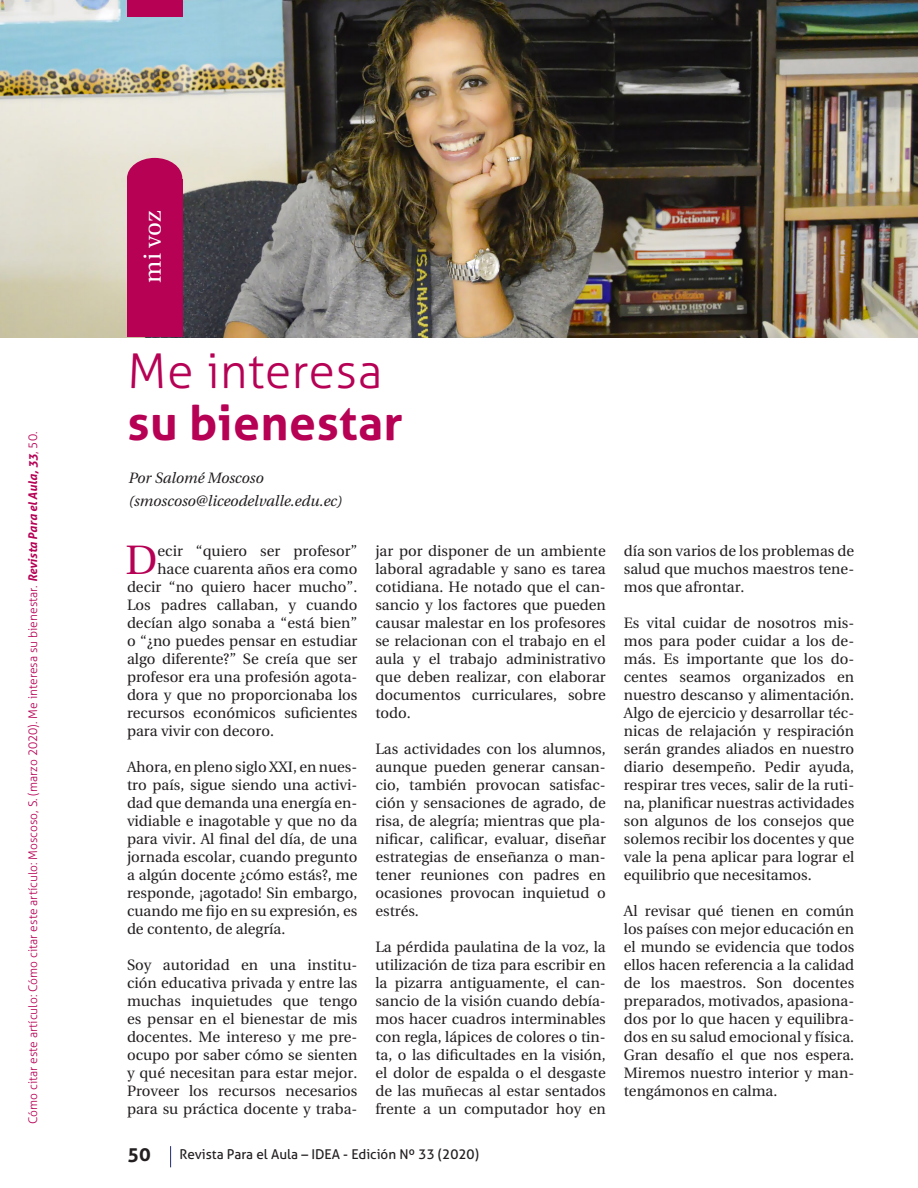
<style>
.page{position:relative;width:918px;height:1188px;background:#fff}
.page>*{position:absolute;margin:0;border:0;box-sizing:border-box;transform-origin:0 0}
.t1{font:700 48px "Aller";letter-spacing:.01em;color:#b60155}
.t2{font:300 48px "Aller";letter-spacing:.01em;color:#b60155}
.t3{font:40.95px "Linguistics Pro";color:#b60155}
.t4{font:24px "Linguistics Pro";color:#fff}
.t5{font:700 19.5px "Aller";color:#231f20}
.t6{font:15px/18px "Linguistics Pro";color:#231f20;text-align:justify}
.t7{font:italic 15px "Linguistics Pro";color:#231f20}
.t8{font:13.5px "Aller";color:#231f20}
.t9{font:300 12px "Aller";color:#b60155}
.s1{font-weight:700;font-style:italic}
</style>
<div class="page">
<svg style="left:170px;top:1146px;width:1px;height:21px"></svg>
<img style="left:0;top:0;width:918px;height:337px">
<div style="left:127px;top:179px;width:55px;height:158px;background:#b60155"></div>
<div style="left:127px;top:158px;width:55px;height:41px;background:#b60155;border-radius:50%"></div>
<div style="left:127px;top:0;width:56px;height:16px;background:#b60155"></div>
<p class="t9" style="left:26px;top:1124px;width:694px;rotate:-90deg">Cómo citar este artículo: Cómo citar este artículo: Moscoso, S. (marzo 2020). Me interesa su bienestar. <span class="s1">Revista Para el Aula, 33</span>, 50.</p>
<p class="t4" style="left:134px;top:283px;width:73px;rotate:-90deg">mi voz</p>
<p class="t2" style="left:128px;top:342px;width:256px">Me interesa</p>
<p class="t1" style="left:128px;top:394px;width:277px">su bienestar</p>
<p class="t7" style="left:128px;top:466px;width:137px">Por Salomé Moscoso</p>
<p class="t7" style="left:128px;top:489px;width:215px">(smoscoso@liceodelvalle.edu.ec)</p>
<p class="t3" style="left:126px;top:528px;width:33px">D</p>
<p class="t6" style="left:158px;top:542px;width:201px">ecir “quiero ser profesor”</p>
<p class="t6" style="left:375px;top:542px;width:232px">jar por disponer de un ambiente laboral agradable y sano es tarea cotidiana. He notado que el can&shy;sancio y los factores que pueden causar malestar en los profesores se relacionan con el trabajo en el aula y el trabajo administrativo que deben realizar, con elaborar documentos curriculares, sobre todo.</p>
<p class="t6" style="left:375px;top:740px;width:232px">Las actividades con los alumnos, aunque pueden generar cansan&shy;cio, también provocan satisfac&shy;ción y sensaciones de agrado, de risa, de alegría; mientras que pla&shy;nificar, calificar, evaluar, diseñar estrategias de enseñanza o man&shy;tener reuniones con padres en ocasiones provocan inquietud o estrés.</p>
<p class="t6" style="left:375px;top:938px;width:232px">La pérdida paulatina de la voz, la utilización de tiza para escribir en la pizarra antiguamente, el can&shy;sancio de la visión cuando debía&shy;mos hacer cuadros interminables con regla, lápices de colores o tin&shy;ta, o las dificultades en la visión, el dolor de espalda o el desgaste de las muñecas al estar sentados frente a un computador hoy en</p>
<p class="t6" style="left:158px;top:560px;width:201px">hace cuarenta años era como</p>
<p class="t6" style="left:127px;top:578px;width:232px">decir “no quiero hacer mucho”.</p>
<p class="t6" style="left:127px;top:596px;width:232px">Los padres callaban, y cuando</p>
<p class="t6" style="left:127px;top:614px;width:232px">decían algo sonaba a “está bien”</p>
<p class="t6" style="left:127px;top:632px;width:232px">o “¿no puedes pensar en estudiar</p>
<p class="t6" style="left:127px;top:650px;width:232px">algo diferente?” Se creía que ser</p>
<p class="t6" style="left:127px;top:668px;width:232px">profesor era una profesión agota-</p>
<p class="t6" style="left:127px;top:686px;width:232px">dora y que no proporcionaba los</p>
<p class="t6" style="left:127px;top:704px;width:232px">recursos económicos suficientes</p>
<p class="t6" style="left:127px;top:722px;width:149px">para vivir con decoro.</p>
<p class="t6" style="left:127px;top:758px;width:232px">Ahora, en pleno siglo XXI, en nues&shy;tro país, sigue siendo una activi&shy;dad que demanda una energía en&shy;vidiable e inagotable y que no da para vivir. Al final del día, de una jornada escolar, cuando pregunto a algún docente ¿cómo estás?, me responde, ¡agotado! Sin embargo, cuando me fijo en su expresión, es de contento, de alegría.</p>
<p class="t6" style="left:127px;top:956px;width:232px">Soy autoridad en una institu&shy;ción educativa privada y entre las muchas inquietudes que tengo es pensar en el bienestar de mis docentes. Me intereso y me pre&shy;ocupo por saber cómo se sienten y qué necesitan para estar mejor.<br>Proveer los recursos necesarios para su práctica docente y traba-</p>
<h3 class="t5" style="left:128px;top:1142px;width:25px">50</h3>
<p class="t8" style="left:180px;top:1146px;width:301px">Revista Para el Aula – IDEA - Edición Nº 33 (2020)</p>
<p class="t6" style="left:624px;top:542px;width:232px">día son varios de los problemas de salud que muchos maestros tene&shy;mos que afrontar.</p>
<p class="t6" style="left:624px;top:614px;width:232px">Es vital cuidar de nosotros mis&shy;mos para poder cuidar a los de&shy;más. Es importante que los do&shy;centes seamos organizados en nuestro descanso y alimentación.<br>Algo de ejercicio y desarrollar téc&shy;nicas de relajación y respiración serán grandes aliados en nuestro diario desempeño. Pedir ayuda, respirar tres veces, salir de la ruti&shy;na, planificar nuestras actividades son algunos de los consejos que solemos recibir los docentes y que vale la pena aplicar para lograr el equilibrio que necesitamos.</p>
<p class="t6" style="left:624px;top:902px;width:232px">Al revisar qué tienen en común los países con mejor educación en el mundo se evidencia que todos ellos hacen referencia a la calidad de los maestros. Son docentes preparados, motivados, apasiona&shy;dos por lo que hacen y equilibra&shy;dos en su salud emocional y física.<br>Gran desafío el que nos espera.<br>Miremos nuestro interior y man&shy;tengámonos en calma.</p>
</div>
